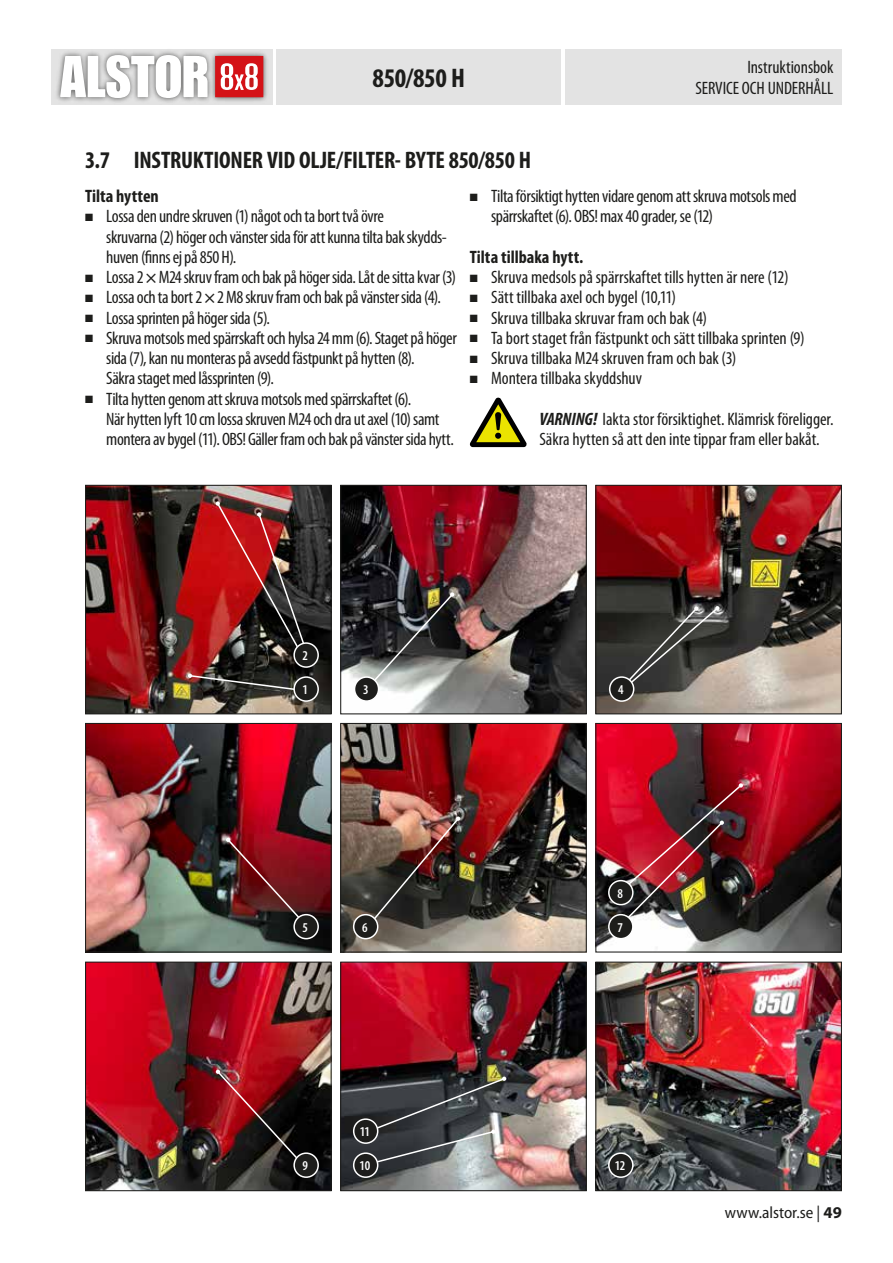
<style>
.page{position:relative;width:893px;height:1263px;background:#fff}
.page>*{position:absolute;margin:0;border:0;box-sizing:border-box;transform-origin:0 0}
.t1{font:700 condensed 27px "Myriad Pro";letter-spacing:-.015em;color:#1d1d1b}
.t2{font:700 condensed 24px "Myriad Pro";letter-spacing:-.01em;color:#1d1d1b}
.t3{font:condensed 18px/20.2px "Myriad Pro";letter-spacing:-.02em;color:#1d1d1b}
.t4{font:condensed 18px "Myriad Pro";color:#1d1d1b}
.t5{font:700 condensed 18px "Myriad Pro";color:#1d1d1b}
.t6{font:semi-condensed 16.5px "Myriad Pro";color:#1d1d1b}
.t7{font:600 condensed 13.5px "Myriad Pro";color:#fff}
.s1{font-weight:600}
.s2{font-weight:700;font-style:italic}
.s3{font-weight:700;font-stretch:normal}
</style>
<div class="page">
<div style="left:276px;top:49px;width:285px;height:55px;background:#e3e3e3"></div>
<div style="left:566px;top:49px;width:276px;height:55px;background:#e3e3e3"></div>
<img style="left:53px;top:49px;width:218px;height:55px">
<svg style="left:60px;top:55px;width:148px;height:43px"></svg>
<div style="left:215px;top:56px;width:48px;height:41px;background:#d41217"></div>
<svg style="left:221px;top:63px;width:37px;height:27px"></svg>
<div style="left:249px;top:66px;width:5px;height:9px;background:#c51a1b;border-radius:2px"></div>
<div style="left:249px;top:78px;width:5px;height:9px;background:#c51a1b;border-radius:2px"></div>
<svg style="left:470px;top:398px;width:57px;height:49px"></svg>
<img style="left:597px;top:963px;width:243px;height:226px">
<div style="left:595px;top:961px;width:247px;height:230px;border:1px solid #1d1d1b"></div>
<img style="left:342px;top:963px;width:243px;height:226px">
<div style="left:340px;top:961px;width:247px;height:230px;border:1px solid #1d1d1b"></div>
<img style="left:87px;top:963px;width:243px;height:226px">
<div style="left:85px;top:961px;width:247px;height:230px;border:1px solid #1d1d1b"></div>
<img style="left:216px;top:1069px;width:94px;height:103px">
<svg style="left:365px;top:1076px;width:141px;height:89px;background:#55575a"></svg>
<div style="left:294px;top:1153px;width:24px;height:24px;background:#1d1d1b;border-radius:50%"></div>
<div style="left:293px;top:1152px;width:26px;height:26px;border:2px solid #fff;border-radius:50%"></div>
<div style="left:354px;top:1153px;width:24px;height:24px;background:#1d1d1b;border-radius:50%"></div>
<div style="left:353px;top:1152px;width:25px;height:26px;border:2px solid #fff;border-radius:50%"></div>
<div style="left:609px;top:1153px;width:24px;height:24px;background:#1d1d1b;border-radius:50%"></div>
<div style="left:608px;top:1152px;width:26px;height:26px;border:2px solid #fff;border-radius:50%"></div>
<div style="left:354px;top:1119px;width:24px;height:24px;background:#1d1d1b;border-radius:50%"></div>
<div style="left:353px;top:1118px;width:25px;height:26px;border:2px solid #fff;border-radius:50%"></div>
<img style="left:597px;top:725px;width:243px;height:225px">
<div style="left:595px;top:723px;width:247px;height:229px;border:1px solid #1d1d1b"></div>
<img style="left:342px;top:725px;width:243px;height:225px">
<div style="left:340px;top:723px;width:247px;height:229px;border:1px solid #1d1d1b"></div>
<img style="left:87px;top:725px;width:243px;height:225px">
<div style="left:85px;top:723px;width:247px;height:229px;border:1px solid #1d1d1b"></div>
<img style="left:226px;top:838px;width:81px;height:88px">
<img style="left:365px;top:816px;width:95px;height:114px">
<img style="left:615px;top:783px;width:128px;height:148px">
<div style="left:294px;top:915px;width:24px;height:24px;background:#1d1d1b;border-radius:50%"></div>
<div style="left:293px;top:914px;width:26px;height:25px;border:2px solid #fff;border-radius:50%"></div>
<div style="left:354px;top:915px;width:24px;height:24px;background:#1d1d1b;border-radius:50%"></div>
<div style="left:353px;top:914px;width:25px;height:25px;border:2px solid #fff;border-radius:50%"></div>
<div style="left:609px;top:915px;width:24px;height:24px;background:#1d1d1b;border-radius:50%"></div>
<div style="left:608px;top:914px;width:26px;height:25px;border:2px solid #fff;border-radius:50%"></div>
<div style="left:609px;top:881px;width:24px;height:24px;background:#1d1d1b;border-radius:50%"></div>
<div style="left:608px;top:880px;width:26px;height:25px;border:2px solid #fff;border-radius:50%"></div>
<img style="left:597px;top:487px;width:243px;height:225px">
<div style="left:595px;top:485px;width:247px;height:229px;border:1px solid #1d1d1b"></div>
<img style="left:342px;top:487px;width:243px;height:225px">
<div style="left:340px;top:485px;width:247px;height:229px;border:1px solid #1d1d1b"></div>
<img style="left:87px;top:487px;width:243px;height:225px">
<div style="left:85px;top:485px;width:247px;height:229px;border:1px solid #1d1d1b"></div>
<svg style="left:188px;top:674px;width:113px;height:18px;background:#433f3a"></svg>
<svg style="left:366px;top:592px;width:88px;height:97px;background:#545654"></svg>
<svg style="left:619px;top:606px;width:100px;height:86px;background:#4a4a45"></svg>
<img style="left:216px;top:501px;width:92px;height:154px">
<div style="left:294px;top:677px;width:24px;height:24px;background:#1d1d1b;border-radius:50%"></div>
<div style="left:293px;top:676px;width:26px;height:26px;border:2px solid #fff;border-radius:50%"></div>
<div style="left:355px;top:677px;width:24px;height:24px;background:#1d1d1b;border-radius:50%"></div>
<div style="left:354px;top:676px;width:25px;height:26px;border:2px solid #fff;border-radius:50%"></div>
<div style="left:610px;top:677px;width:24px;height:24px;background:#1d1d1b;border-radius:50%"></div>
<div style="left:609px;top:676px;width:25px;height:26px;border:2px solid #fff;border-radius:50%"></div>
<div style="left:294px;top:643px;width:24px;height:24px;background:#1d1d1b;border-radius:50%"></div>
<div style="left:293px;top:642px;width:26px;height:26px;border:2px solid #fff;border-radius:50%"></div>
<h1 class="t1" style="left:373px;top:63px;width:94px">850/850 H</h1>
<h2 class="t2" style="left:85px;top:147px;width:448px">3.7 INSTRUKTIONER VID OLJE/FILTER- BYTE 850/850 H</h2>
<p class="t3" style="left:696px;top:57px;width:139px;line-height:21px;text-align:right">Instruktionsbok<br>SERVICE OCH UNDERHÅLL</p>
<p class="t5" style="left:85px;top:186px;width:75px">Tilta hytten</p>
<p class="t3" style="left:106px;top:207px;width:341px;text-indent:-21px">■ Lossa den undre skruven (1) något och ta bort två övre<br>skruvarna (2) höger och vänster sida för att kunna tilta bak skydds&shy;huven (finns ej på 850 H).</p>
<p class="t3" style="left:85px;top:267px;width:373px">■ Lossa 2 <span class="s1">×</span> M24 skruv fram och bak på höger sida. Låt de sitta kvar (3)</p>
<p class="t3" style="left:85px;top:288px;width:357px">■ Lossa och ta bort 2 <span class="s1">×</span> 2 M8 skruv fram och bak på vänster sida (4).</p>
<p class="t3" style="left:85px;top:308px;width:187px">■ Lossa sprinten på höger sida (5).</p>
<p class="t3" style="left:106px;top:328px;width:352px;text-indent:-21px">■ Skruva motsols med spärrskaft och hylsa 24 mm (6). Staget på höger sida (7), kan nu monteras på avsedd fästpunkt på hytten (8).<br>Säkra staget med låssprinten (9).</p>
<p class="t3" style="left:106px;top:389px;width:349px;text-indent:-21px">■ Tilta hytten genom att skruva motsols med spärrskaftet (6).<br>När hytten lyft 10 cm lossa skruven M24 och dra ut axel (10) samt montera av bygel (11). OBS! Gäller fram och bak på vänster sida hytt.</p>
<p class="t3" style="left:491px;top:186px;width:307px;text-indent:-21px">■ Tilta försiktigt hytten vidare genom att skruva motsols med spärrskaftet (6). OBS! max 40 grader, se (12)</p>
<p class="t5" style="left:470px;top:247px;width:115px">Tilta tillbaka hytt.</p>
<p class="t3" style="left:470px;top:267px;width:320px">■ Skruva medsols på spärrskaftet tills hytten är nere (12)</p>
<p class="t3" style="left:470px;top:288px;width:208px">■ Sätt tillbaka axel och bygel (10,11)</p>
<p class="t4" style="left:470px;top:308px;width:239px">■ Skruva tillbaka skruvar fram och bak (4)</p>
<p class="t4" style="left:470px;top:328px;width:336px">■ Ta bort staget från fästpunkt och sätt tillbaka sprinten (9)</p>
<p class="t4" style="left:470px;top:348px;width:268px">■ Skruva tillbaka M24 skruven fram och bak (3)</p>
<p class="t3" style="left:470px;top:369px;width:174px">■ Montera tillbaka skyddshuv</p>
<p class="t3" style="left:539px;top:409px;width:296px"><span class="s2">VARNING!</span> Iakta stor försiktighet. Klämrisk föreligger.<br>Säkra hytten så att den inte tippar fram eller bakåt.</p>
<p class="t7" style="left:303px;top:648px;width:7px">2</p>
<p class="t7" style="left:303px;top:682px;width:7px">1</p>
<p class="t7" style="left:363px;top:682px;width:7px">3</p>
<p class="t7" style="left:618px;top:682px;width:7px">4</p>
<p class="t7" style="left:617px;top:886px;width:7px">8</p>
<p class="t7" style="left:303px;top:920px;width:7px">5</p>
<p class="t7" style="left:362px;top:920px;width:7px">6</p>
<p class="t7" style="left:617px;top:920px;width:7px">7</p>
<p class="t7" style="left:360px;top:1124px;width:12px">11</p>
<p class="t7" style="left:303px;top:1158px;width:7px">9</p>
<p class="t7" style="left:360px;top:1158px;width:12px">10</p>
<p class="t7" style="left:615px;top:1158px;width:12px">12</p>
<p class="t6" style="left:725px;top:1204px;width:119px">www.alstor.se | <span class="s3">49</span></p>
</div>
